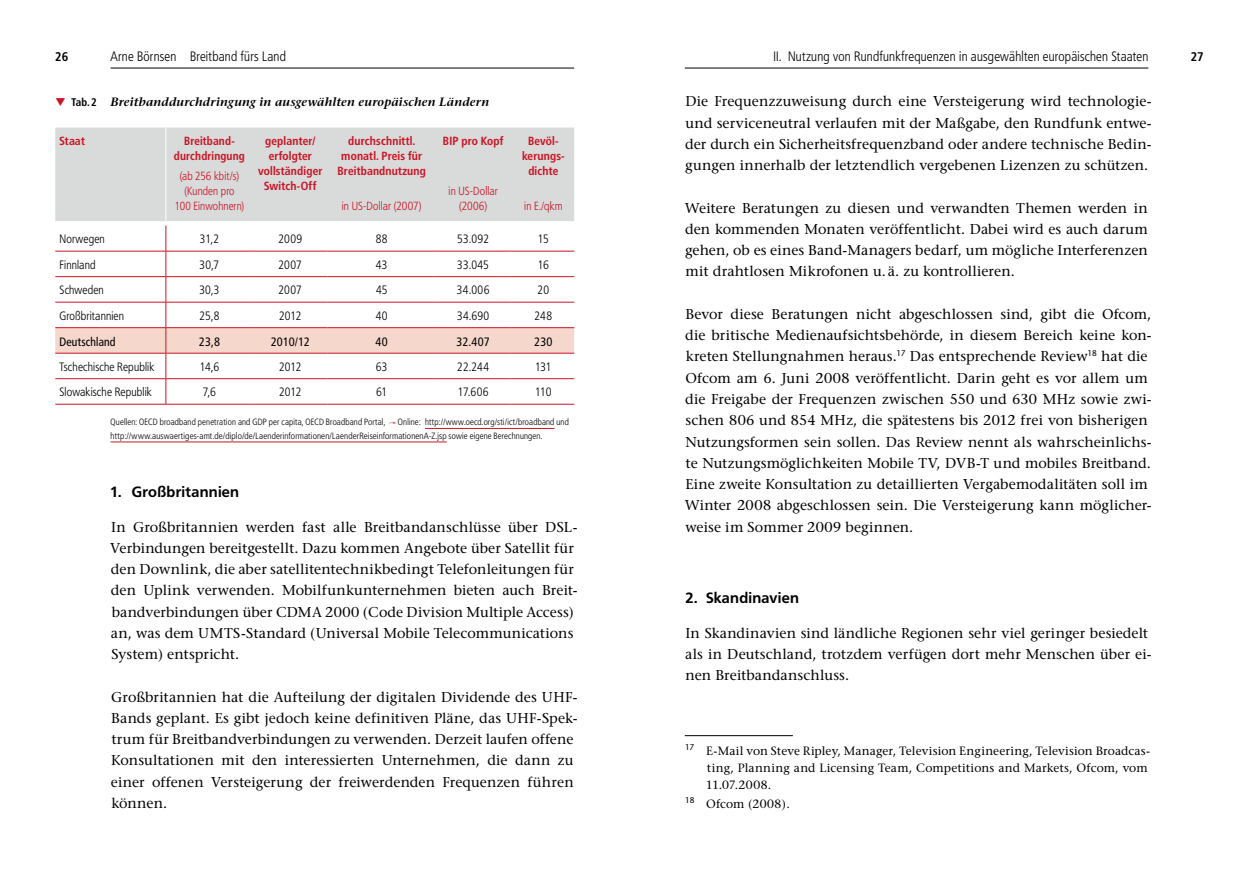
<style>
.page{position:relative;width:1259px;height:893px;background:#fff}
.page>*{position:absolute;margin:0;border:0;box-sizing:border-box;transform-origin:0 0}
.t1{font:700 14.7px "Frutiger BQ";letter-spacing:.02em;color:#000}
.t2{font:14.25px/21.3px "Stone Serif";letter-spacing:.01em;color:#000}
.t3{font:300 13.5px "Frutiger Condensed BQ";letter-spacing:.02em;color:#000}
.t4{font:700 12.45px "Frutiger Condensed BQ";color:#000}
.t5{font:300 12px "Frutiger Condensed BQ";letter-spacing:.015em;color:#000}
.t6{font:12px/17px "Stone Serif";letter-spacing:.01em;color:#000}
.t7{font:italic 600 12px "Stone Serif";letter-spacing:.01em;color:#000}
.t8{font:12px "Frutiger Condensed BQ";letter-spacing:.015em;color:#000}
.t9{font:700 11.7px/15px "Frutiger Condensed BQ";letter-spacing:.015em;color:#cb1424;text-align:center}
.t10{font:300 11.7px/15px "Frutiger Condensed BQ";letter-spacing:.015em;color:#cb1424;text-align:center}
.t11{font:700 10.95px "Frutiger Condensed BQ";color:#000}
.t12{font:300 9px/13.5px "Frutiger Condensed BQ";letter-spacing:.025em;color:#000}
.t13{font:8.25px "Stone Sans";color:#000}
.s1{color:#cb1424}
.s2{font-family:"Topographica";font-weight:400;color:#cb1424}
</style>
<div class="page">
<hr style="left:111px;top:68px;width:463px;height:1px;background:#000">
<hr style="left:685px;top:68px;width:463px;height:1px;background:#000">
<hr style="left:685px;top:735px;width:108px;height:1px;background:#000">
<hr style="left:425px;top:428px;width:129px;height:1px;background:#cb1424">
<hr style="left:111px;top:442px;width:335px;height:1px;background:#cb1424">
<div style="left:55px;top:128px;width:519px;height:93px;background:#d9dada"></div>
<hr style="left:55px;top:404px;width:111px;height:1px;background:#cb1424">
<hr style="left:166px;top:404px;width:85px;height:1px;background:#cb1424">
<hr style="left:251px;top:404px;width:76px;height:1px;background:#cb1424">
<hr style="left:327px;top:404px;width:107px;height:1px;background:#cb1424">
<hr style="left:434px;top:404px;width:76px;height:1px;background:#cb1424">
<hr style="left:510px;top:404px;width:64px;height:1px;background:#cb1424">
<hr style="left:165px;top:128px;width:1px;height:93px;background:#fff">
<svg style="left:55px;top:226px;width:519px;height:178px"></svg>
<p class="t4" style="left:55px;top:49px;width:14px">26</p>
<p class="t3" style="left:111px;top:48px;width:177px">Arne Börnsen Breitband fürs Land</p>
<p class="t3" style="left:773px;top:48px;width:376px">II. Nutzung von Rundfunkfrequenzen in ausgewählten europäischen Staaten</p>
<p class="t4" style="left:1190px;top:49px;width:13px">27</p>
<p class="t7" style="left:111px;top:95px;width:380px">Breitbanddurchdringung in ausgewählten europäischen Ländern</p>
<p class="t2" style="left:685px;top:91px;width:468px;text-align:justify">Die Frequenzzuweisung durch eine Versteigerung wird technologie&shy;und serviceneutral verlaufen mit der Maßgabe, den Rundfunk entwe&shy;der durch ein Sicherheitsfrequenzband oder andere technische Bedin&shy;gungen innerhalb der letztendlich vergebenen Lizenzen zu schützen.</p>
<p class="t2" style="left:684px;top:197px;width:465px;text-align:justify">Weitere Beratungen zu diesen und verwandten Themen werden in den kommenden Monaten veröffentlicht. Dabei wird es auch darum gehen, ob es eines Band-Managers bedarf, um mögliche Interferenzen mit drahtlosen Mikrofonen u.ä. zu kontrollieren.</p>
<p class="t2" style="left:684px;top:303px;width:468px">Bevor diese Beratungen nicht abgeschlossen sind, gibt die Ofcom, die britische Medienaufsichtsbehörde, in diesem Bereich keine kon&shy;kreten Stellungnahmen heraus.<sup>17</sup> Das entsprechende Review<sup>18</sup> hat die Ofcom am 6. Juni 2008 veröffentlicht. Darin geht es vor allem um die Freigabe der Frequenzen zwischen 550 und 630 MHz sowie zwi&shy;schen 806 und 854 MHz, die spätestens bis 2012 frei von bisherigen Nutzungsformen sein sollen. Das Review nennt als wahrscheinlichs&shy;te Nutzungsmöglichkeiten Mobile TV, DVB-T und mobiles Breitband.<br>Eine zweite Konsultation zu detaillierten Vergabemodalitäten soll im Winter 2008 abgeschlossen sein. Die Versteigerung kann möglicher&shy;weise im Sommer 2009 beginnen.</p>
<p class="t11" style="left:55px;top:96px;width:43px"><span class="s1">❑</span> Tab.2</p>
<p class="t9" style="left:443px;top:134px;width:62px">BIP pro Kopf</p>
<p class="t10" style="left:448px;top:183px;width:51px">in US-Dollar (2006)</p>
<p class="t9" style="left:522px;top:134px;width:43px">Bevöl&shy;kerungs&shy;dichte</p>
<p class="t10" style="left:524px;top:198px;width:40px">in E./qkm</p>
<p class="t9" style="left:60px;top:134px;width:27px">Staat</p>
<p class="t9" style="left:174px;top:134px;width:72px">Breitband&shy;durch-dringung</p>
<p class="t10" style="left:175px;top:168px;width:71px">(ab 256 kbit/s) (Kunden pro<br>100 Einwohnern)</p>
<p class="t9" style="left:258px;top:134px;width:66px">geplanter/ erfolgter vollständiger<br>Switch-Off</p>
<p class="t9" style="left:338px;top:134px;width:90px">durchschnittl. monatl. Preis für<br>Breitbandnutzung</p>
<p class="t10" style="left:342px;top:198px;width:81px">in US-Dollar (2007)</p>
<p class="t5" style="left:60px;top:232px;width:47px">Norwegen</p>
<p class="t5" style="left:200px;top:232px;width:21px">31,2</p>
<p class="t5" style="left:278px;top:232px;width:25px">2009</p>
<p class="t5" style="left:376px;top:232px;width:13px">88</p>
<p class="t5" style="left:457px;top:232px;width:33px">53.092</p>
<p class="t5" style="left:538px;top:232px;width:12px">15</p>
<p class="t5" style="left:60px;top:257px;width:38px">Finnland</p>
<p class="t5" style="left:200px;top:257px;width:21px">30,7</p>
<p class="t5" style="left:278px;top:257px;width:25px">2007</p>
<p class="t5" style="left:376px;top:257px;width:13px">43</p>
<p class="t5" style="left:457px;top:257px;width:33px">33.045</p>
<p class="t5" style="left:538px;top:257px;width:13px">16</p>
<p class="t5" style="left:60px;top:283px;width:46px">Schweden</p>
<p class="t5" style="left:199px;top:283px;width:22px">30,3</p>
<p class="t5" style="left:278px;top:283px;width:25px">2007</p>
<p class="t5" style="left:376px;top:283px;width:13px">45</p>
<p class="t5" style="left:457px;top:283px;width:34px">34.006</p>
<p class="t5" style="left:537px;top:283px;width:13px">20</p>
<p class="t5" style="left:60px;top:308px;width:66px">Großbritannien</p>
<p class="t5" style="left:199px;top:308px;width:21px">25,8</p>
<p class="t5" style="left:279px;top:308px;width:24px">2012</p>
<p class="t5" style="left:376px;top:308px;width:13px">40</p>
<p class="t5" style="left:457px;top:308px;width:34px">34.690</p>
<p class="t5" style="left:534px;top:308px;width:19px">248</p>
<p class="t8" style="left:60px;top:334px;width:57px">Deutschland</p>
<p class="t8" style="left:199px;top:334px;width:23px">23,8</p>
<p class="t8" style="left:271px;top:334px;width:40px">2010/12</p>
<p class="t8" style="left:375px;top:334px;width:14px">40</p>
<p class="t8" style="left:456px;top:334px;width:35px">32.407</p>
<p class="t8" style="left:534px;top:334px;width:20px">230</p>
<p class="t5" style="left:60px;top:359px;width:96px">Tschechische Republik</p>
<p class="t5" style="left:200px;top:359px;width:21px">14,6</p>
<p class="t5" style="left:279px;top:359px;width:24px">2012</p>
<p class="t5" style="left:376px;top:359px;width:13px">63</p>
<p class="t5" style="left:457px;top:359px;width:33px">22.244</p>
<p class="t5" style="left:535px;top:359px;width:18px">131</p>
<p class="t5" style="left:60px;top:385px;width:94px">Slowakische Republik</p>
<p class="t5" style="left:203px;top:385px;width:15px">7,6</p>
<p class="t5" style="left:279px;top:385px;width:24px">2012</p>
<p class="t5" style="left:376px;top:385px;width:13px">61</p>
<p class="t5" style="left:458px;top:385px;width:32px">17.606</p>
<p class="t5" style="left:535px;top:385px;width:18px">110</p>
<p class="t12" style="left:111px;top:416px;width:460px">Quellen: OECD broadband penetration and GDP per capita, OECD Broadband Portal, <span class="s2">;</span> Online: http://www.oecd.org/sti/ict/broadband und http://www.auswaertiges-amt.de/diplo/de/Laenderinformationen/LaenderReiseinformationenA-Z.jsp sowie eigene Berechnungen.</p>
<p class="t1" style="left:110px;top:483px;width:131px">1. Großbritannien</p>
<p class="t2" style="left:110px;top:516px;width:469px">In Großbritannien werden fast alle Breitbandanschlüsse über DSL-Verbindungen bereitgestellt. Dazu kommen Angebote über Satellit für den Downlink, die aber satellitentechnikbedingt Telefonleitungen für den Uplink verwenden. Mobilfunkunternehmen bieten auch Breit&shy;bandverbindungen über CDMA 2000 (Code Division Multiple Access) an, was dem UMTS-Standard (Universal Mobile Telecommunications System) entspricht.</p>
<p class="t2" style="left:111px;top:686px;width:468px">Großbritannien hat die Aufteilung der digitalen Dividende des UHF-Bands geplant. Es gibt jedoch keine definitiven Pläne, das UHF-Spek&shy;trum für Breitbandverbindungen zu verwenden. Derzeit laufen offene Konsultationen mit den interessierten Unternehmen, die dann zu einer offenen Versteigerung der freiwerdenden Frequenzen führen können.</p>
<p class="t1" style="left:685px;top:589px;width:115px">2. Skandinavien</p>
<p class="t2" style="left:685px;top:622px;width:468px">In Skandinavien sind ländliche Regionen sehr viel geringer besiedelt als in Deutschland, trotzdem verfügen dort mehr Menschen über ei&shy;nen Breitbandanschluss.</p>
<p class="t13" style="left:685px;top:742px;width:5px">17</p>
<p class="t6" style="left:705px;top:742px;width:446px">E-Mail von Steve Ripley, Manager, Television Engineering, Television Broadcas&shy;ting, Planning and Licensing Team, Competitions and Markets, Ofcom, vom<br>11.07.2008.</p>
<p class="t13" style="left:685px;top:795px;width:6px">18</p>
<p class="t6" style="left:706px;top:795px;width:85px">Ofcom (2008).</p>
</div>
